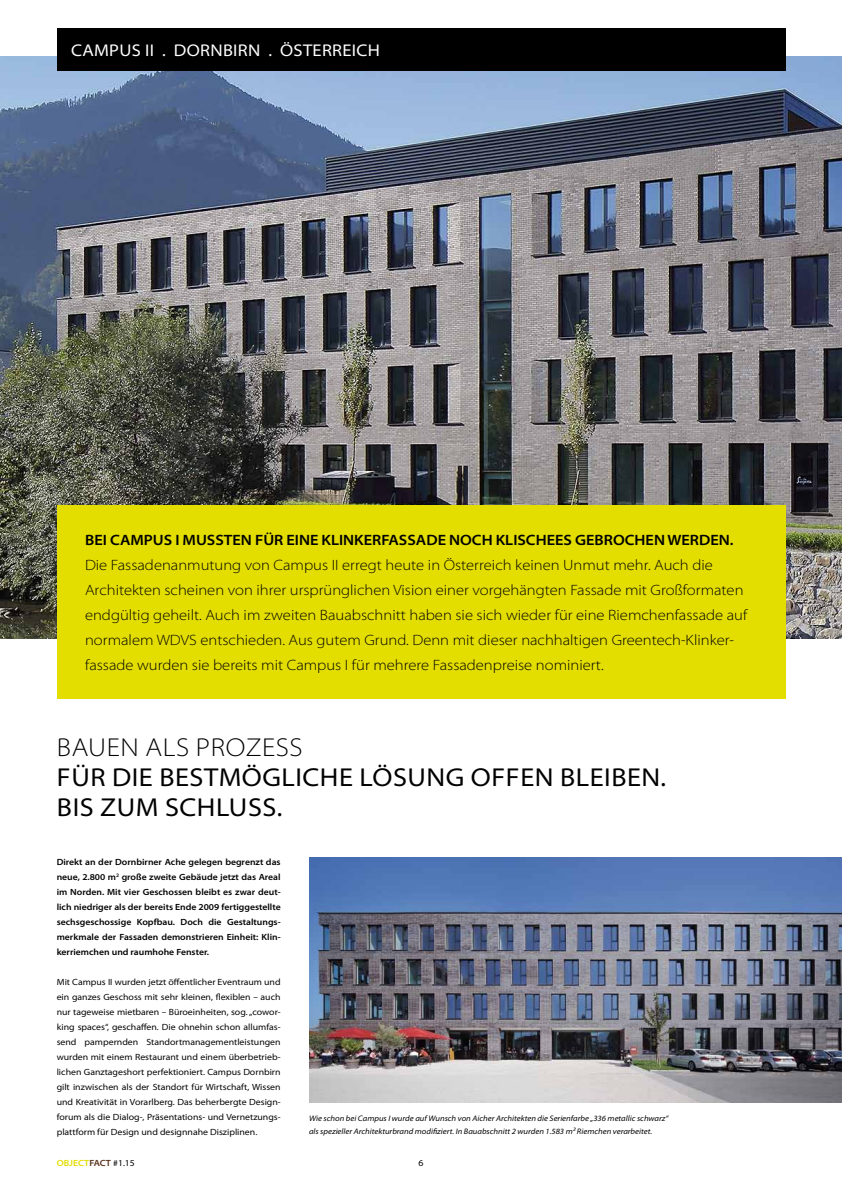
<style>
.page{position:relative;width:842px;height:1191px;background:#fff}
.page>*{position:absolute;margin:0;border:0;box-sizing:border-box;transform-origin:0 0}
.t1{font:semi-expanded 26px/30px "Myriad Pro";letter-spacing:.02em;color:#000}
.t2{font:300 semi-expanded 26px "Myriad Pro";letter-spacing:.02em;color:#000}
.t3{font:semi-expanded 17px "Myriad Pro";letter-spacing:.02em;color:#fff}
.t4{font:300 semi-expanded 15px/25px "Myriad Pro";color:#000}
.t5{font:600 semi-expanded 15px "Myriad Pro";color:#000}
.t6{font:semi-expanded 9px/15px "Myriad Pro";color:#000;text-align:justify}
.t7{font:600 semi-expanded 9px/15px "Myriad Pro";color:#000;text-align:justify}
.t8{font:600 semi-expanded 9px "Myriad Pro";color:#e3dd00}
.t9{font:italic semi-expanded 8px/13px "Myriad Pro";color:#000}
.s1{color:#583119}
.s2{font-weight:400;color:#000}
</style>
<div class="page">
<img style="left:0;top:57px;width:842px;height:581px">
<div style="left:57px;top:28px;width:728px;height:43px;background:#000"></div>
<img style="left:309px;top:857px;width:533px;height:245px">
<div style="left:57px;top:505px;width:728px;height:193px;background:#e3dd00"></div>
<h2 class="t3" style="left:71px;top:41px;width:311px">Campus II . Dornbirn . Österreich</h2>
<h3 class="t5" style="left:85px;top:531px;width:109px">BEI CAMPUS I MUSS</h3>
<h3 class="t5" style="left:224px;top:531px;width:511px">TEN FÜR EIN E KLIN KERFASSADE NOCH KLISCHEES GEBROCHEN WERDEN.</h3>
<p class="t4" style="left:85px;top:552px;width:664px">Die Fassadenanmutung von Campus II erregt heute in Österreich keinen U nmut mehr. Auch die Architekten scheinen von ihrer ursprünglichen Vision einer vorgehängten Fassade mit Großformaten endgültig geheilt. Auch im zweiten Bauabschnitt haben sie sich wieder für eine Riemchenfassade auf normalem WDVS entschieden. Aus gutem Grund. Denn mit dieser nachhaltigen Greentech-Klinker&shy;fassade wurden sie bereits mit Campus I für mehrere Fassadenpreise nominiert.</p>
<h1 class="t2" style="left:57px;top:733px;width:247px">Bauen als Proz ess</h1>
<h1 class="t1" style="left:57px;top:762px;width:611px">Für die bestmögliche Lösung offen bleiben.<br>BIS ZUM</h1>
<h1 class="t1" style="left:165px;top:792px;width:17px">SCHLUSS</h1>
<h1 class="t1" style="left:277px;top:792px;width:7px">.</h1>
<p class="t7" style="left:57px;top:854px;width:225px">Direkt an der Dornbirner Ache gelegen begrenzt das neue, 2.800 m<sup>2</sup> große zweite Gebäude jetzt das Areal im Norden. Mit vier Geschossen bleibt es zwar deut&shy;lich niedriger als der bereits Ende 2009 fertiggestellte sechsgeschossige Kopfbau. Doch die Gestaltungs&shy;merkmale der Fassaden demonstrieren Einheit: Klin&shy;kerriemchen und raumhohe Fenster.</p>
<p class="t6" style="left:57px;top:974px;width:225px">Mit Campus II wurden jetzt öffentlicher Eventraum und ein ganzes Geschoss mit sehr kleinen, flexiblen – auch nur tageweise mietbaren – Büroeinheiten, sog. „cowor&shy;king spaces“, geschaffen. Die ohnehin schon allumfas&shy;send pampernden Standortmanagementleistungen wurden mit einem Restaurant und einem überbetrieb&shy;lichen Ganztageshort perfektioniert. Campus Dornbirn gilt inzwischen als der Standort für Wirtschaft, Wissen und Kreativität in Vorarlberg. Das beherbergte Design&shy;forum als die Dialog-, Präsentations- und Vernetzungs&shy;plattform für Design und designnahe Disziplinen.</p>
<p class="t9" style="left:309px;top:1112px;width:361px">Wie schon bei Campus I wurde auf Wunsch von Aicher Architekten die Serienfarbe „336 metallic schwarz“ als spezieller Architekturbrand modifiziert. In Bauabschnitt 2 wurden 1.583 m² Riemchen verarbeitet.</p>
<p class="t8" style="left:57px;top:1158px;width:80px">OBJECT<span class="s1">FACT</span> <span class="s2">#1.15</span></p>
<p class="t6" style="left:418px;top:1155px;width:7px">6</p>
</div>
